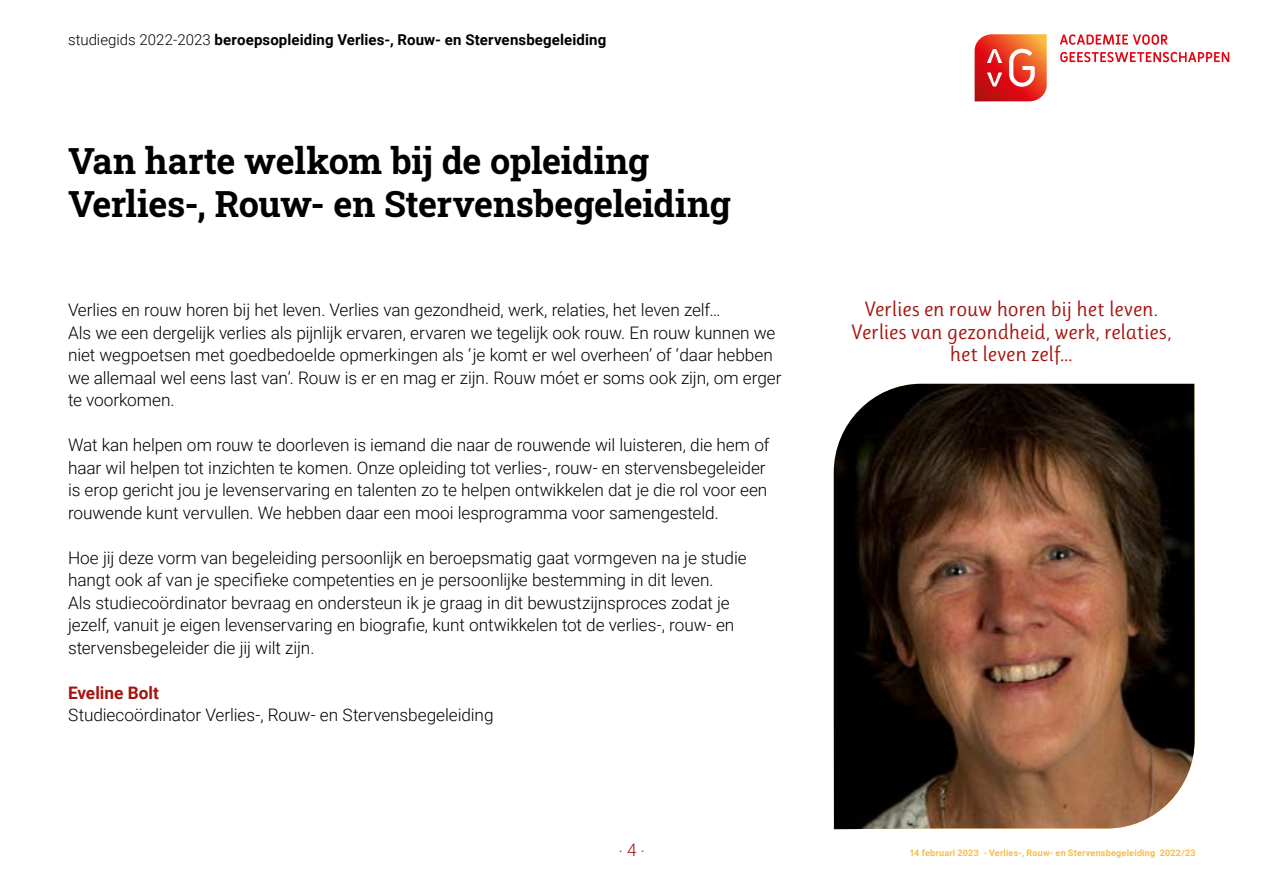
<style>
.page{position:relative;width:1263px;height:893px;background:#fff}
.page>*{position:absolute;margin:0;border:0;box-sizing:border-box;transform-origin:0 0}
.t1{font:36px/43.2px "Roboto Slab";letter-spacing:-.01em;color:#000}
.t2{font:21px/22.5px "Ruluko";letter-spacing:-.01em;color:#a4130e;text-align:center}
.t3{font:300 17.25px/22.5px "Roboto";letter-spacing:-.005em;color:#000}
.t4{font:700 17.25px "Roboto";color:#a4130e}
.t5{font:300 17.25px "Roboto";color:#a4130e}
.t6{font:700 15px "Roboto";letter-spacing:.01em;color:#000}
.t7{font:700 9px "Roboto";letter-spacing:.025em;color:#fbbc43}
.s1{font-weight:300}
</style>
<div class="page">
<svg style="left:1060px;top:34px;width:107px;height:11px"></svg>
<svg style="left:1060px;top:52px;width:169px;height:10px"></svg>
<svg style="left:974px;top:34px;width:73px;height:67px;background:#e55540"></svg>
<img style="left:834px;top:384px;width:361px;height:445px">
<p class="t6" style="left:68px;top:29px;width:540px"><span class="s1">studiegids 2022-2023</span> beroepsopleiding Verlies-, Rouw- en Stervensbegeleiding</p>
<h1 class="t1" style="left:68px;top:138px;width:664px">Van harte welkom bij de opleiding<br>Verlies-, Rouw- en Stervensbegeleiding</h1>
<p class="t3" style="left:68px;top:298px;width:715px">Verlies en rouw horen bij het leven. Verlies van gezondheid, werk, relaties, het leven zelf…<br>Als we een dergelijk verlies als pijnlijk ervaren, ervaren we tegelijk ook rouw. En rouw kunnen we niet wegpoetsen met goedbedoelde opmerkingen als ‘je komt er wel overheen’ of ‘daar hebben we allemaal wel eens last van’. Rouw is er en mag er zijn. Rouw móet er soms ook zijn, om erger te voorkomen.</p>
<p class="t3" style="left:68px;top:433px;width:703px">Wat kan helpen om rouw te doorleven is iemand die naar de rouwende wil luisteren, die hem of haar wil helpen tot inzichten te komen. Onze opleiding tot verlies-, rouw- en stervensbegeleider is erop gericht jou je levenservaring en talenten zo te helpen ontwikkelen dat je die rol voor een rouwende kunt vervullen. We hebben daar een mooi lesprogramma voor samengesteld.</p>
<p class="t3" style="left:68px;top:546px;width:680px">Hoe jij deze vorm van begeleiding persoonlijk en beroepsmatig gaat vormgeven na je studie hangt ook af van je specifieke competenties en je persoonlijke bestemming in dit leven.<br>Als studiecoördinator bevraag en ondersteun ik je graag in dit bewustzijnsproces zodat je jezelf, vanuit je eigen levenservaring en biografie, kunt ontwikkelen tot de verlies-, rouw- en stervensbegeleider die jij wilt zijn.</p>
<p class="t4" style="left:68px;top:680px;width:92px">Eveline Bolt</p>
<p class="t3" style="left:68px;top:703px;width:427px">Studiecoördinator Verlies-, Rouw- en Stervensbegeleiding</p>
<p class="t2" style="left:851px;top:298px;width:321px">Verlies en rouw horen bij het leven.<br>Verlies van gezondheid, werk, relaties, het leven zelf…</p>
<p class="t5" style="left:619px;top:833px;width:28px">. 4 .</p>
<p class="t7" style="left:909px;top:847px;width:288px">14 februari 2023 - Verlies-, Rouw- en Stervensbegeleiding 2022/23</p>
</div>
